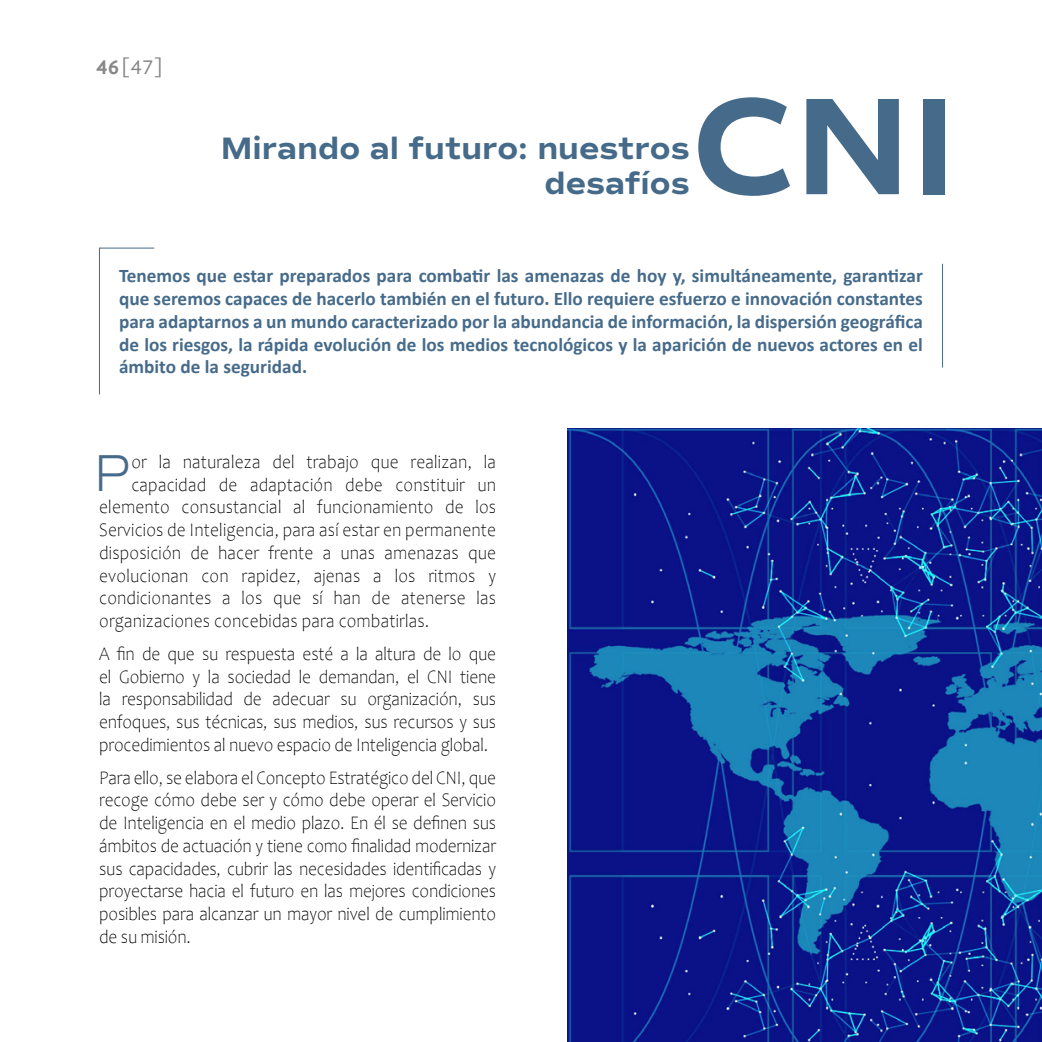
<style>
.page{position:relative;width:1042px;height:1042px;background:#fff}
.page>*{position:absolute;margin:0;border:0;box-sizing:border-box;transform-origin:0 0}
.t1{font:700 140px "Commuters Sans";color:#466b8a}
.t2{font:300 52.68px "Commuters Sans";color:#466b8a;scale:.9 1}
.t3{font:700 31.5px/35px "Commuters Sans";color:#466b8a;text-align:right}
.t4{font:21px "Gandhi Sans";color:#878787}
.t5{font:300 19.25px/22.8px "Candara";letter-spacing:.01em;color:#000;text-align:justify;scale:.9 1}
.t6{font:700 19.25px/22.8px "Calibri";color:#466b8a;text-align:justify}
.s1{font-weight:700}
</style>
<div class="page">
<svg style="left:99px;top:248px;width:56px;height:147px"></svg>
<hr style="left:942px;top:264px;width:1px;height:103px;background:#466b8a">
<img style="left:567px;top:429px;width:475px;height:613px">
<p class="t4" style="left:96px;top:55px;width:67px"><span class="s1">46</span>[47]</p>
<h3 class="t3" style="left:221px;top:131px;width:470px">Mirando al futuro: nuestros desafíos</h3>
<h1 class="t1" style="left:691px;top:60px;width:267px">CNI</h1>
<p class="t6" style="left:119px;top:264px;width:805px">Tenemos que estar preparados para combatir las amenazas de hoy y, simultáneamente, garantizar que seremos capaces de hacerlo también en el futuro. Ello requiere esfuerzo e innovación constantes para adaptarnos a un mundo caracterizado por la abundancia de información, la dispersión geográfica de los riesgos, la rápida evolución de los medios tecnológicos y la aparición de nuevos actores en el ámbito de la seguridad.</p>
<h2 class="t2" style="left:94px;top:441px;width:42px">P</h2>
<p class="t5" style="left:131px;top:450px;width:407px">or la naturaleza del trabajo que realizan, la</p>
<p class="t5" style="left:131px;top:473px;width:407px">capacidad de adaptación debe constituir un</p>
<p class="t5" style="left:99px;top:496px;width:442px">elemento consustancial al funcionamiento de los</p>
<p class="t5" style="left:99px;top:519px;width:442px">Servicios de Inteligencia, para así estar en permanente</p>
<p class="t5" style="left:99px;top:541px;width:442px">disposición de hacer frente a unas amenazas que</p>
<p class="t5" style="left:99px;top:564px;width:442px">evolucionan con rapidez, ajenas a los ritmos y</p>
<p class="t5" style="left:99px;top:587px;width:442px">condicionantes a los que sí han de atenerse las</p>
<p class="t5" style="left:99px;top:610px;width:368px">organizaciones concebidas para combatirlas.</p>
<p class="t5" style="left:99px;top:642px;width:442px">A fin de que su respuesta esté a la altura de lo que el Gobierno y la sociedad le demandan, el CNI tiene la responsabilidad de adecuar su organización, sus enfoques, sus técnicas, sus medios, sus recursos y sus procedimientos al nuevo espacio de Inteligencia global.</p>
<p class="t5" style="left:99px;top:766px;width:442px">Para ello, se elabora el Concepto Estratégico del CNI, que recoge cómo debe ser y cómo debe operar el Servicio de Inteligencia en el medio plazo. En él se definen sus ámbitos de actuación y tiene como finalidad modernizar sus capacidades, cubrir las necesidades identificadas y proyectarse hacia el futuro en las mejores condiciones posibles para alcanzar un mayor nivel de cumplimiento de su misión.</p>
</div>
